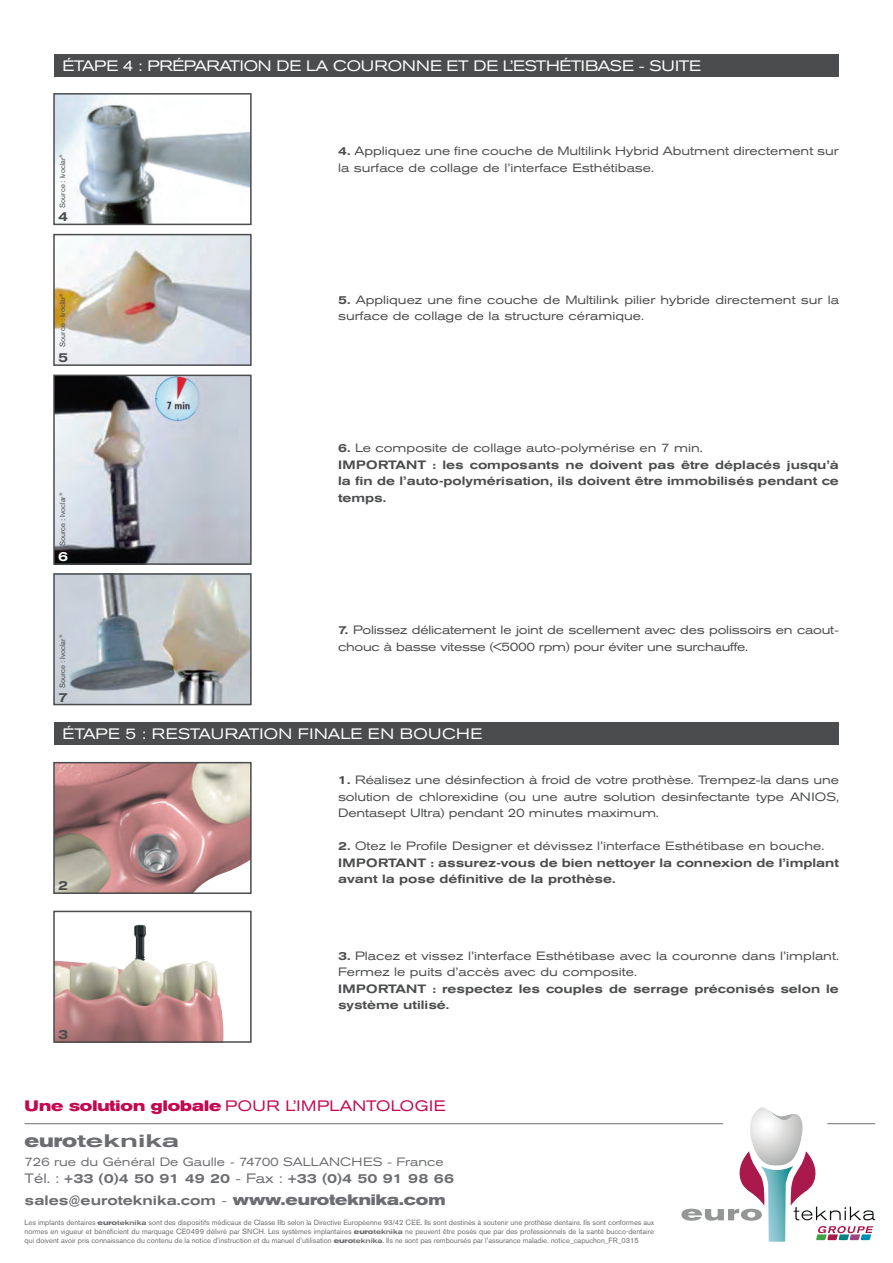
<style>
.page{position:relative;width:893px;height:1263px;background:#fff}
.page>*{position:absolute;margin:0;border:0;box-sizing:border-box;transform-origin:0 0}
.t1{font:500 expanded 18px "Akzidenz Grotesk BE";color:#6c6d70;scale:1.3 1}
.t2{font:expanded 15px "Akzidenz Grotesk BE";letter-spacing:-.03em;color:#fff}
.t3{font:expanded 15px "Akzidenz Grotesk BE";letter-spacing:.02em;color:#c50750}
.t4{font:expanded 15px "Akzidenz Grotesk BE";letter-spacing:.02em;color:#fff}
.t5{font:500 expanded 13.5px/22.5px "Akzidenz Grotesk BE";color:#6c6d70}
.t6{font:500 expanded 13.5px "Akzidenz Grotesk BE";color:#4b4c4d}
.t7{font:500 expanded 13.5px "Akzidenz Grotesk BE";color:#fff}
.t8{font:expanded 12px/16.5px "Akzidenz Grotesk BE";color:#4b4c4d}
.t9{font:500 expanded 12px/16.5px "Akzidenz Grotesk BE";color:#4b4c4d}
.t10{font:expanded 12px/16.5px "Akzidenz Grotesk BE";letter-spacing:-.02em;color:#4b4c4d}
.t11{font:expanded 12px "Akzidenz Grotesk BE";color:#6c6d70}
.t12{font:7.5px/9px "Akzidenz Grotesk BE";letter-spacing:-.005em;color:#6c6d70;text-align:justify}
.t13{font:7.5px "Akzidenz Grotesk BE";color:#4b4c4d}
.s1{font-weight:500}
.s2{font-weight:400}
.s3{font-weight:700}
.s4{font-weight:700;font-size:15px}
.s5{font-weight:700;font-stretch:expanded;font-size:6.75px}
.s6{font-weight:500;font-stretch:expanded;font-size:6.75px}
</style>
<div class="page">
<img style="left:56px;top:576px;width:193px;height:126px">
<div style="left:53px;top:573px;width:199px;height:132px;border:2px solid #4b4c4d"></div>
<img style="left:56px;top:924px;width:168px;height:116px">
<div style="left:53px;top:911px;width:199px;height:132px;border:2px solid #4b4c4d"></div>
<img style="left:56px;top:765px;width:193px;height:126px">
<div style="left:53px;top:762px;width:199px;height:132px;border:2px solid #4b4c4d"></div>
<img style="left:56px;top:96px;width:193px;height:126px">
<div style="left:53px;top:93px;width:199px;height:132px;border:2px solid #4b4c4d"></div>
<img style="left:56px;top:237px;width:193px;height:126px">
<div style="left:53px;top:234px;width:199px;height:132px;border:2px solid #4b4c4d"></div>
<img style="left:56px;top:378px;width:193px;height:184px">
<div style="left:53px;top:375px;width:199px;height:190px;border:2px solid #4b4c4d"></div>
<svg style="left:681px;top:1107px;width:194px;height:135px"></svg>
<hr style="left:25px;top:1123px;width:698px;height:1px;background:#6c6d70">
<hr style="left:827px;top:1123px;width:48px;height:1px;background:#6c6d70">
<div style="left:54px;top:54px;width:785px;height:23px;background:#4b4c4d"></div>
<div style="left:54px;top:722px;width:785px;height:23px;background:#4b4c4d"></div>
<h2 class="t2" style="left:63px;top:57px;width:640px">ÉTAPE 4 : PRÉPARATION DE LA COURONNE ET DE L’ESTHÉTIBASE - SUITE</h2>
<p class="t13" style="left:58px;top:208px;width:55px;rotate:-90deg">Source : Ivoclar<sup>®</sup></p>
<h3 class="t6" style="left:58px;top:209px;width:12px">4</h3>
<p class="t13" style="left:58px;top:347px;width:55px;rotate:-90deg">Source : Ivoclar<sup>®</sup></p>
<h3 class="t6" style="left:58px;top:349px;width:12px">5</h3>
<p class="t13" style="left:58px;top:546px;width:55px;rotate:-90deg">Source : Ivoclar<sup>®</sup></p>
<h3 class="t7" style="left:58px;top:548px;width:12px">6</h3>
<p class="t13" style="left:58px;top:688px;width:55px;rotate:-90deg">Source : Ivoclar<sup>®</sup></p>
<h3 class="t6" style="left:58px;top:689px;width:12px">7</h3>
<h3 class="t8" style="left:338px;top:143px;width:502px"><span class="s1">4.</span> Appliquez une fine couche de Multilink Hybrid Abutment directement sur la surface de collage de l’interface Esthétibase.</h3>
<h3 class="t8" style="left:338px;top:292px;width:502px"><span class="s1">5.</span> Appliquez une fine couche de Multilink pilier hybride directement sur la surface de collage de la structure céramique.</h3>
<h3 class="t9" style="left:338px;top:440px;width:502px">6. <span class="s2">Le composite de collage auto-polymérise en 7 min.<br></span>IMPORTANT : les composants ne doivent pas être déplacés jusqu’à la fin de l’auto-polymérisation, ils doivent être immobilisés pendant ce temps.</h3>
<h3 class="t10" style="left:338px;top:622px;width:502px"><span class="s1">7.</span> Polissez délicatement le joint de scellement avec des polissoirs en caout&shy;chouc à basse vitesse (&lt;5000 rpm) pour éviter une surchauffe.</h3>
<h2 class="t4" style="left:63px;top:725px;width:421px">ÉTAPE 5 : RESTAURATION FINALE EN BOUCHE</h2>
<h3 class="t6" style="left:58px;top:877px;width:12px">2</h3>
<h3 class="t6" style="left:58px;top:1026px;width:12px">3</h3>
<h3 class="t8" style="left:338px;top:772px;width:502px;text-align:justify"><span class="s1">1.</span> Réalisez une désinfection à froid de votre prothèse. Trempez-la dans une solution de chlorexidine (ou une autre solution desinfectante type ANIOS, Dentasept Ultra) pendant 20 minutes maximum.</h3>
<h3 class="t9" style="left:338px;top:838px;width:502px">2. <span class="s2">Otez le Profile Designer et dévissez l’interface Esthétibase en bouche.<br></span>IMPORTANT : assurez-vous de bien nettoyer la connexion de l’implant avant la pose définitive de la prothèse.</h3>
<h3 class="t8" style="left:338px;top:947px;width:502px"><span class="s1">3.</span> Placez et vissez l’interface Esthétibase avec la couronne dans l’implant.<br>Fermez le puits d’accès avec du composite.</h3>
<h3 class="t9" style="left:338px;top:980px;width:502px">IMPORTANT : respectez les couples de serrage préconisés selon le système utilisé.</h3>
<h2 class="t3" style="left:25px;top:1097px;width:422px"><span class="s3">Une solution globale</span> POUR L’IMPLANTOLOGIE</h2>
<h1 class="t1" style="left:25px;top:1131px;width:121px"><span class="s3">euro</span>teknika</h1>
<h3 class="t11" style="left:25px;top:1155px;width:421px">726 rue du Général De Gaulle - 74700 SALLANCHES - France</h3>
<h3 class="t5" style="left:25px;top:1167px;width:431px"><span class="s2">Tél. :</span> +33 (0)4 50 91 49 20 <span class="s2">- Fax :</span> +33 (0)4 50 91 98 66 sales@euroteknika.com <span class="s2">-</span> <span class="s4">www.euroteknika.com</span></h3>
<p class="t12" style="left:25px;top:1218px;width:631px">Les implants dentaires <span class="s5">euro</span><span class="s6">teknika</span> sont des dispositifs médicaux de Classe IIb selon la Directive Européenne 93/42 CEE. Ils sont destinés à soutenir une prothèse dentaire. Ils sont conformes aux normes en vigueur et bénéficient du marquage CE0499 délivré par SNCH. Les systèmes implantaires <span class="s5">euro</span><span class="s6">teknika</span> ne peuvent être posés que par des professionnels de la santé bucco-dentaire qui doivent avoir pris connaissance du contenu de la notice d’instruction et du manuel d’utilisation <span class="s5">euro</span><span class="s6">teknika</span>. Ils ne sont pas remboursés par l’assurance maladie. notice_capuchon_FR_0315</p>
</div>
